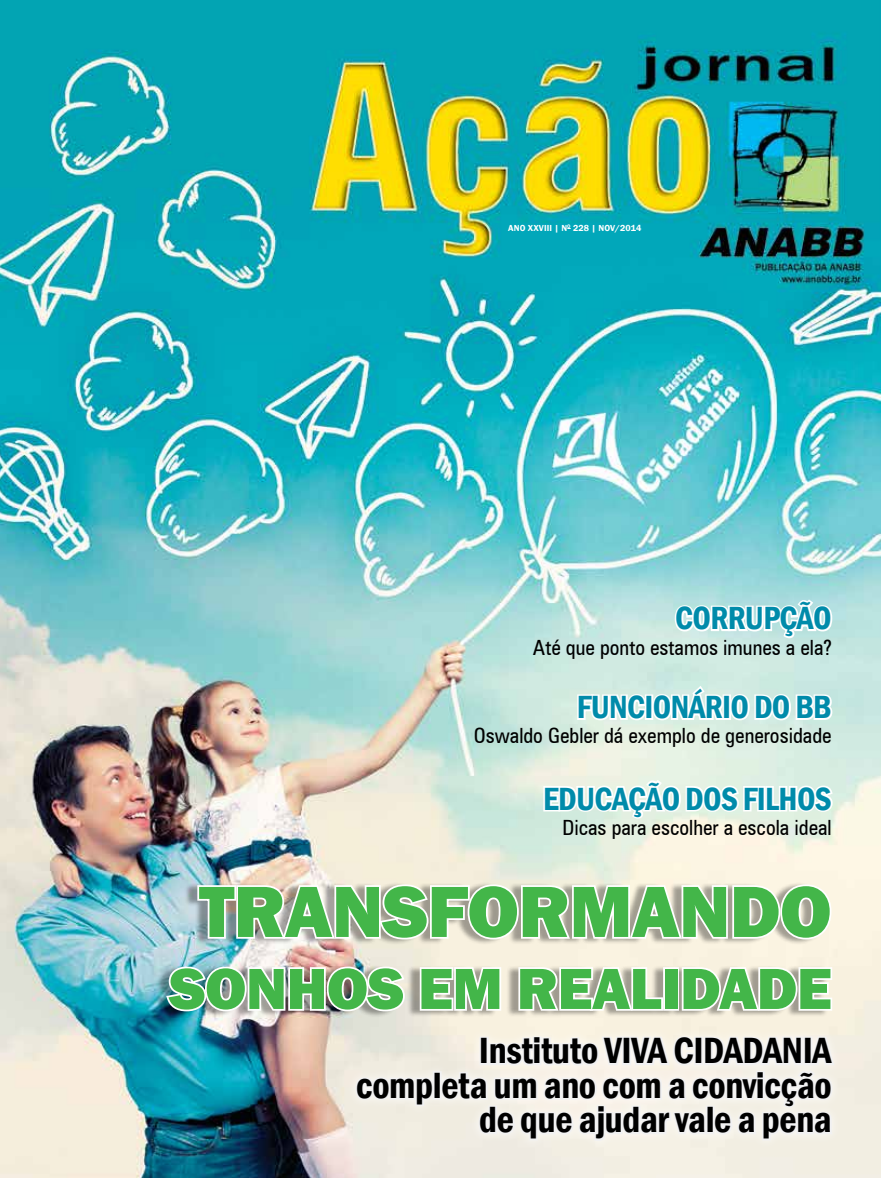
<style>
.page{position:relative;width:881px;height:1178px;background:#fff}
.page>*{position:absolute;margin:0;border:0;box-sizing:border-box;transform-origin:0 0}
.t1{font:800 75px "Franklin Gothic";letter-spacing:-.01em;color:#43b649}
.t2{font:800 60px "Franklin Gothic";letter-spacing:-.01em;color:#43b649}
.t3{font:600 condensed 37.5px/34.5px "Franklin Gothic";letter-spacing:-.01em;color:#000;text-align:right}
.t4{font:600 condensed 33px "Franklin Gothic";letter-spacing:-.02em;color:#008baa}
.t5{font:condensed 21px "Zurich BT";color:#000}
.t6{font:600 9px "Franklin Gothic";letter-spacing:.01em;color:#fff}
</style>
<div class="page">
<img style="left:0;top:0;width:880px;height:1178px">
<img style="left:164px;top:865px;width:669px;height:156px">
<div style="left:346px;top:1027px;width:496px;height:123px;background:#f2eee2"></div>
<svg style="left:353px;top:1028px;width:481px;height:113px"></svg>
<svg style="left:575px;top:683px;width:259px;height:44px"></svg>
<svg style="left:672px;top:597px;width:161px;height:43px"></svg>
<svg style="left:541px;top:777px;width:293px;height:43px"></svg>
<p class="t6" style="left:508px;top:223px;width:7px">ANO</p>
<p class="t6" style="left:527px;top:223px;width:115px">XXVIII | N <sup>O</sup> 228 | NOV/2014</p>
<h3 class="t4" style="left:675px;top:596px;width:158px">Corrupção</h3>
<p class="t5" style="left:532px;top:634px;width:300px">Até que ponto estamos imunes a ela?</p>
<h3 class="t4" style="left:576px;top:685px;width:256px">Funcionário do BB</h3>
<p class="t5" style="left:473px;top:723px;width:359px">Oswaldo Gebler dá exemplo de generosidade</p>
<h3 class="t4" style="left:542px;top:777px;width:290px">Educação dos fi lhos</h3>
<p class="t5" style="left:562px;top:815px;width:270px">Dicas para escolher a escola ideal</p>
<h1 class="t1" style="left:199px;top:863px;width:634px">TRANSFORMANDO</h1>
<h2 class="t2" style="left:169px;top:950px;width:664px">SONHOS EM REALIDADE</h2>
<h3 class="t3" style="left:356px;top:1033px;width:477px">Instituto VIVA CIDADANIA completa um ano com a convicção de que ajudar vale a pena</h3>
</div>
